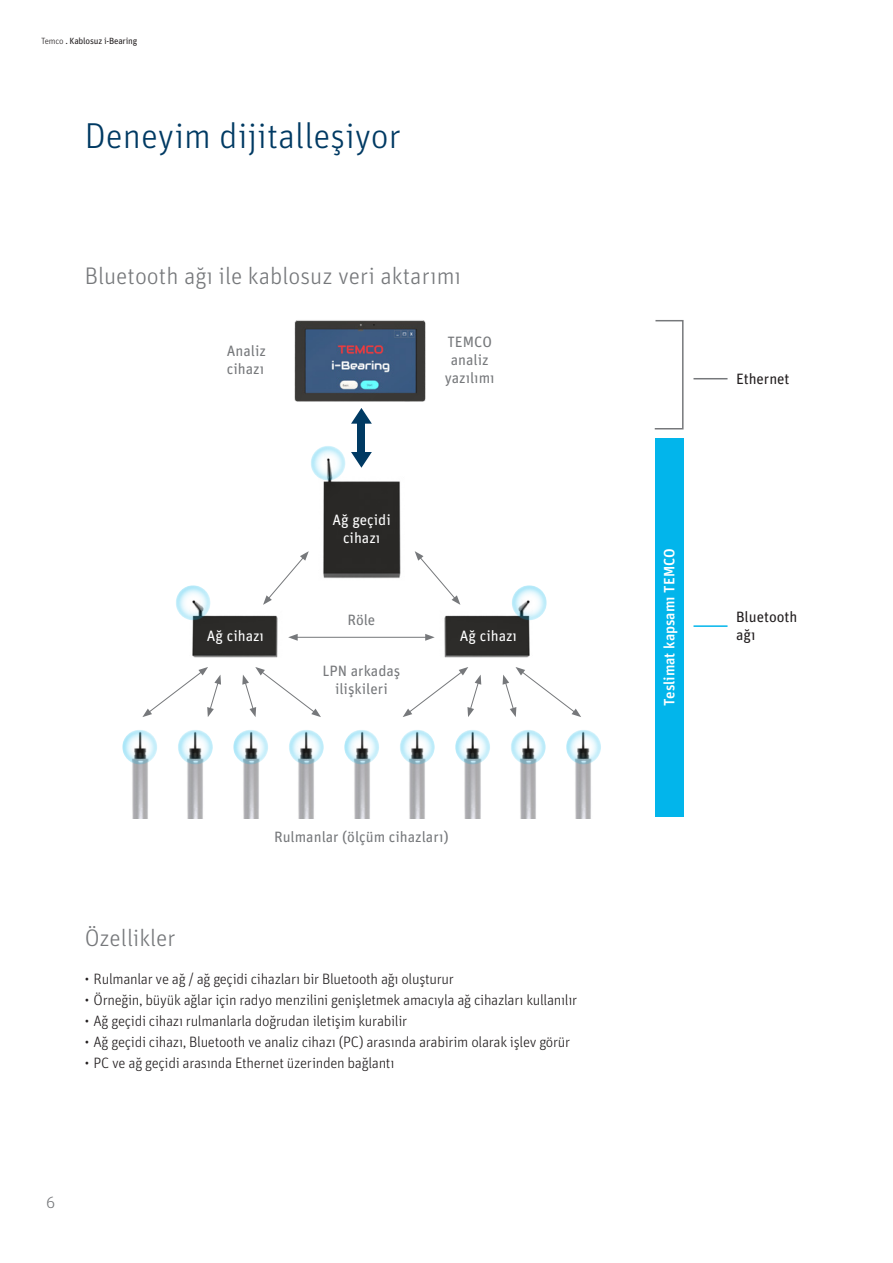
<style>
.page{position:relative;width:893px;height:1263px;background:#fff}
.page>*{position:absolute;margin:0;border:0;box-sizing:border-box;transform-origin:0 0}
.t1{font:300 36px "Unit Pro";color:#003a63}
.t2{font:300 24px "Unit Pro";color:#76787b}
.t3{font:300 16.5px "Unit Pro";color:#76787b}
.t4{font:300 15px "Unit Pro";letter-spacing:-.02em;color:#231f20}
.t5{font:15px/18px "Unit Pro";color:#76787b;text-align:center}
.t6{font:15px/18px "Unit Pro";color:#fff;text-align:center}
.t7{font:15px/18px "Unit Pro";color:#231f20}
.t8{font:500 15px "Unit Pro";color:#fff}
.t9{font:9px "Unit Pro";letter-spacing:-.02em;color:#231f20}
.s1{font-weight:300}
</style>
<div class="page">
<img style="left:131px;top:762px;width:17px;height:57px">
<img style="left:575px;top:762px;width:17px;height:57px">
<img style="left:520px;top:762px;width:17px;height:57px">
<img style="left:464px;top:762px;width:17px;height:57px">
<img style="left:298px;top:762px;width:17px;height:57px">
<img style="left:409px;top:762px;width:17px;height:57px">
<img style="left:242px;top:762px;width:17px;height:57px">
<img style="left:353px;top:762px;width:17px;height:57px">
<img style="left:187px;top:762px;width:17px;height:57px">
<img style="left:176px;top:597px;width:102px;height:61px">
<img style="left:444px;top:597px;width:91px;height:61px">
<img style="left:311px;top:438px;width:104px;height:141px">
<img style="left:294px;top:320px;width:132px;height:82px">
<svg style="left:122px;top:729px;width:35px;height:35px"></svg>
<svg style="left:566px;top:729px;width:35px;height:35px"></svg>
<svg style="left:511px;top:729px;width:35px;height:35px"></svg>
<svg style="left:455px;top:729px;width:35px;height:35px"></svg>
<svg style="left:400px;top:729px;width:35px;height:35px"></svg>
<svg style="left:344px;top:729px;width:35px;height:35px"></svg>
<svg style="left:289px;top:729px;width:35px;height:35px"></svg>
<svg style="left:233px;top:729px;width:35px;height:35px"></svg>
<svg style="left:178px;top:729px;width:35px;height:35px"></svg>
<svg style="left:654px;top:320px;width:30px;height:110px"></svg>
<svg style="left:142px;top:667px;width:79px;height:50px"></svg>
<svg style="left:403px;top:667px;width:78px;height:50px"></svg>
<svg style="left:242px;top:667px;width:79px;height:50px"></svg>
<svg style="left:503px;top:667px;width:78px;height:50px"></svg>
<hr style="left:295px;top:637px;width:133px;height:1px;background:#76787b">
<svg style="left:288px;top:634px;width:10px;height:7px"></svg>
<svg style="left:425px;top:634px;width:10px;height:7px"></svg>
<svg style="left:415px;top:551px;width:45px;height:54px"></svg>
<svg style="left:351px;top:408px;width:21px;height:16px"></svg>
<svg style="left:351px;top:452px;width:21px;height:16px"></svg>
<div style="left:358px;top:421px;width:7px;height:34px;background:#003a63"></div>
<hr style="left:693px;top:378px;width:34px;height:1px;background:#76787b">
<hr style="left:693px;top:625px;width:34px;height:2px;background:#02b5eb">
<svg style="left:263px;top:551px;width:46px;height:54px"></svg>
<svg style="left:311px;top:446px;width:35px;height:35px"></svg>
<svg style="left:176px;top:585px;width:35px;height:35px"></svg>
<svg style="left:512px;top:585px;width:35px;height:35px"></svg>
<div style="left:655px;top:437px;width:29px;height:379px;background:#02b5eb"></div>
<p class="t9" style="left:41px;top:34px;width:98px"><span class="s1">Temco</span> . Kablosuz i-Bearing</p>
<h1 class="t1" style="left:85px;top:110px;width:318px">Deneyim dijitalleşiyor</h1>
<h2 class="t2" style="left:85px;top:259px;width:378px">Bluetooth ağı ile kablosuz veri aktarımı</h2>
<p class="t5" style="left:227px;top:341px;width:41px;text-align:left">Analiz cihazı</p>
<p class="t5" style="left:445px;top:332px;width:51px">TEMCO analiz yazılımı</p>
<p class="t6" style="left:332px;top:510px;width:60px">Ağ geçidi cihazı</p>
<p class="t5" style="left:347px;top:609px;width:29px">Röle</p>
<p class="t5" style="left:322px;top:660px;width:80px">LPN arkadaş ilişkileri</p>
<p class="t6" style="left:207px;top:626px;width:59px">Ağ cihazı</p>
<p class="t6" style="left:460px;top:626px;width:59px">Ağ cihazı</p>
<p class="t5" style="left:274px;top:827px;width:176px">Rulmanlar (ölçüm cihazları)</p>
<h2 class="t2" style="left:85px;top:921px;width:92px">Özellikler</h2>
<p class="t4" style="left:85px;top:968px;width:371px">• Rulmanlar ve ağ / ağ geçidi cihazları bir Bluetooth ağı oluşturur</p>
<p class="t4" style="left:85px;top:989px;width:494px">• Örneğin, büyük ağlar için radyo menzilini genişletmek amacıyla ağ cihazları kullanılır</p>
<p class="t4" style="left:85px;top:1010px;width:324px">• Ağ geçidi cihazı rulmanlarla doğrudan iletişim kurabilir</p>
<p class="t4" style="left:85px;top:1031px;width:487px">• Ağ geçidi cihazı, Bluetooth ve analiz cihazı (PC) arasında arabirim olarak işlev görür</p>
<p class="t4" style="left:85px;top:1052px;width:311px">• PC ve ağ geçidi arasında Ethernet üzerinden bağlantı</p>
<p class="t3" style="left:46px;top:1191px;width:11px">6</p>
<p class="t7" style="left:736px;top:369px;width:55px">Ethernet</p>
<p class="t8" style="left:658px;top:705px;width:159px;rotate:-90deg">Teslimat kapsamı TEMCO</p>
<p class="t7" style="left:736px;top:607px;width:63px">Bluetooth ağı</p>
</div>
